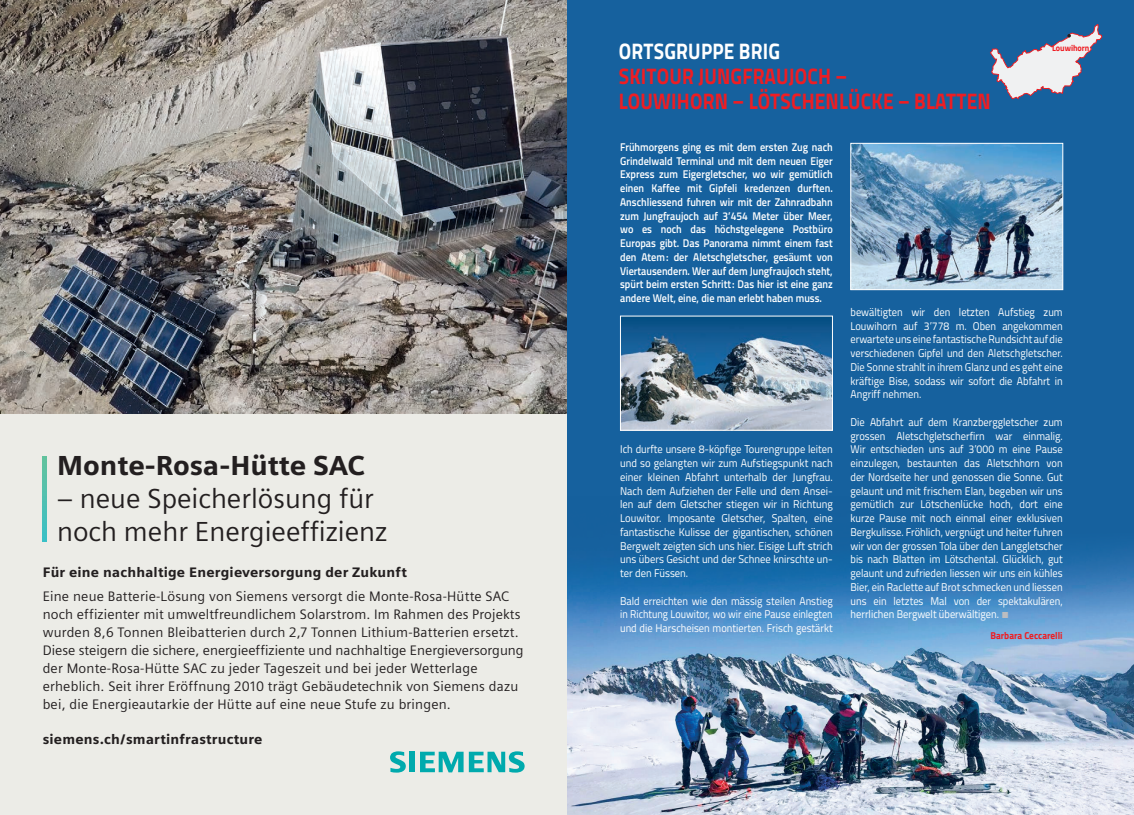
<style>
.page{position:relative;width:1134px;height:815px;background:#fff}
.page>*{position:absolute;margin:0;border:0;box-sizing:border-box;transform-origin:0 0}
.t1{font:27.5px/33px "Siemens Sans";color:#231f20}
.t2{font:900 27.5px "Siemens Sans";color:#231f20}
.t3{font:700 22.5px "Titillium Web";letter-spacing:.01em;color:#ee1d23;scale:.85 1}
.t4{font:700 22.5px "Titillium Web";letter-spacing:.01em;color:#fff;scale:.85 1}
.t5{font:13.75px/17.9px "Siemens Sans";letter-spacing:.015em;color:#231f20}
.t6{font:900 13.75px "Siemens Sans";letter-spacing:.015em;color:#231f20}
.t7{font:11.25px/13.8px "Titillium Web";color:#fff;text-align:justify;scale:.93 1}
.t8{font:600 11.25px/13.8px "Titillium Web";color:#fff;text-align:justify;scale:.91 1}
.t9{font:700 10px "Titillium Web";color:#ee1d23;scale:.93 1}
.t10{font:700 8.75px "Titillium Web";color:#ee1d23;scale:.93 1}
.s1{font-weight:900}
.s2{color:#bcbdc0}
</style>
<div class="page">
<div style="left:567px;top:0;width:567px;height:676px;background:#16619e"></div>
<img style="left:567px;top:549px;width:567px;height:266px">
<img style="left:622px;top:318px;width:209px;height:111px">
<div style="left:620px;top:316px;width:213px;height:115px;border:1px solid #fff"></div>
<img style="left:852px;top:145px;width:209px;height:143px">
<div style="left:850px;top:143px;width:213px;height:147px;border:1px solid #fff"></div>
<svg style="left:990px;top:24px;width:112px;height:75px"></svg>
<div style="left:0;top:413px;width:567px;height:402px;background:#ecece7"></div>
<svg style="left:43px;top:456px;width:3px;height:85px"></svg>
<img style="left:0;top:0;width:567px;height:413px">
<svg style="left:390px;top:751px;width:135px;height:22px"></svg>
<p class="t2" style="left:57px;top:450px;width:309px">Monte-Rosa-Hütte SAC</p>
<p class="t1" style="left:57px;top:483px;width:332px">– neue Speicherlösung für noch mehr Energieeffizienz</p>
<p class="t5" style="left:43px;top:560px;width:468px;line-height:24.4px"><span class="s1">Für eine nachhaltige Energieversorgung der Zukunft<br></span>Eine neue Batterie-Lösung von Siemens versorgt die Monte-Rosa-Hütte SAC</p>
<p class="t5" style="left:43px;top:606px;width:482px">noch effizienter mit umweltfreundlichem Solarstrom. Im Rahmen des Projekts wurden 8,6 Tonnen Bleibatterien durch 2,7 Tonnen Lithium-Batterien ersetzt.<br>Diese steigern die sichere, energieeffiziente und nachhaltige Energieversor gung der Monte-Rosa-Hütte SAC zu jeder Tageszeit und bei jeder Wetterlage erheblich. Seit ihrer Eröffnung 2010 trägt Gebäudetechnik von Siemens dazu bei, die Energieautarkie der Hütte auf eine neue Stufe zu bringen.</p>
<p class="t6" style="left:43px;top:731px;width:221px">siemens.ch/smartinfrastructure</p>
<p class="t4" style="left:619px;top:34px;width:191px">ORTSGRUPPE BRIG</p>
<p class="t3" style="left:619px;top:59px;width:270px">SKITOUR JUNGFRAUJOCH –</p>
<p class="t3" style="left:619px;top:84px;width:439px">LOUWIHORN – LÖTSCHENLÜCKE – BLATTEN</p>
<p class="t8" style="left:620px;top:140px;width:235px">Frühmorgens ging es mit dem ersten Zug nach Grindelwald Terminal und mit dem neuen Eiger Express zum Eigergletscher, wo wir gemütlich einen Kaffee mit Gipfeli kredenzen durften.<br>Anschliessend fuhren wir mit der Zahnradbahn zum Jungfraujoch auf 3’454 Meter über Meer, wo es noch das höchstgelegene Postbüro Europas gibt. Das Panorama nimmt einem fast den Atem: der Aletschgletscher, gesäumt von Viertausendern. Wer auf dem Jungfraujoch steht, spürt beim ersten Schritt: Das hier ist eine ganz andere Welt, eine, die man erlebt haben muss.</p>
<p class="t10" style="left:1052px;top:41px;width:42px">Louwihorn</p>
<p class="t7" style="left:620px;top:442px;width:230px">Ich durfte unsere 8-köpfige Tourengruppe leiten und so gelangten wir zum Aufstiegspunkt nach einer kleinen Abfahrt unterhalb der Jungfrau.<br>Nach dem Aufziehen der Felle und dem Ansei&shy;len auf dem Gletscher stiegen wir in Richtung Louwitor. Imposante Gletscher, Spalten, eine fantastische Kulisse der gigantischen, schönen Bergwelt zeigten sich uns hier. Eisige Luft strich uns übers Gesicht und der Schnee knirschte un&shy;ter den Füssen.</p>
<p class="t7" style="left:620px;top:593px;width:230px">Bald erreichten wie den mässig steilen Anstieg in Richtung Louwitor, wo wir eine Pause einlegten und die Harscheisen montierten. Frisch gestärkt</p>
<p class="t7" style="left:850px;top:305px;width:230px">bewältigten wir den letzten Aufstieg zum Louwihorn auf 3’778 m. Oben angekommen erwartete uns eine fantastische Rundsicht auf die verschiedenen Gipfel und den Aletschgletscher.<br>Die Sonne strahlt in ihrem Glanz und es geht eine kräftige Bise, sodass wir sofort die Abfahrt in Angriff nehmen.</p>
<p class="t7" style="left:850px;top:415px;width:230px">Die Abfahrt auf dem Kranzberggletscher zum grossen Aletschgletscherfirn war einmalig.<br>Wir entschieden uns auf 3’000 m eine Pause einzulegen, bestaunten das Aletschhorn von der Nordseite her und genossen die Sonne. Gut gelaunt und mit frischem Elan, begeben wir uns gemütlich zur Lötschenlücke hoch, dort eine kurze Pause mit noch einmal einer exklusiven Bergkulisse. Fröhlich, vergnügt und heiter fuhren wir von der grossen Tola über den Langgletscher bis nach Blatten im Lötschental. Glücklich, gut gelaunt und zufrieden liessen wir uns ein kühles Bier, ein Raclette auf Brot schmecken und liessen uns ein letztes Mal von der spektakulären, herrlichen Bergwelt überwältigen. <span class="s2">■</span></p>
<p class="t9" style="left:990px;top:628px;width:79px">Barbara Ceccarelli</p>
</div>
